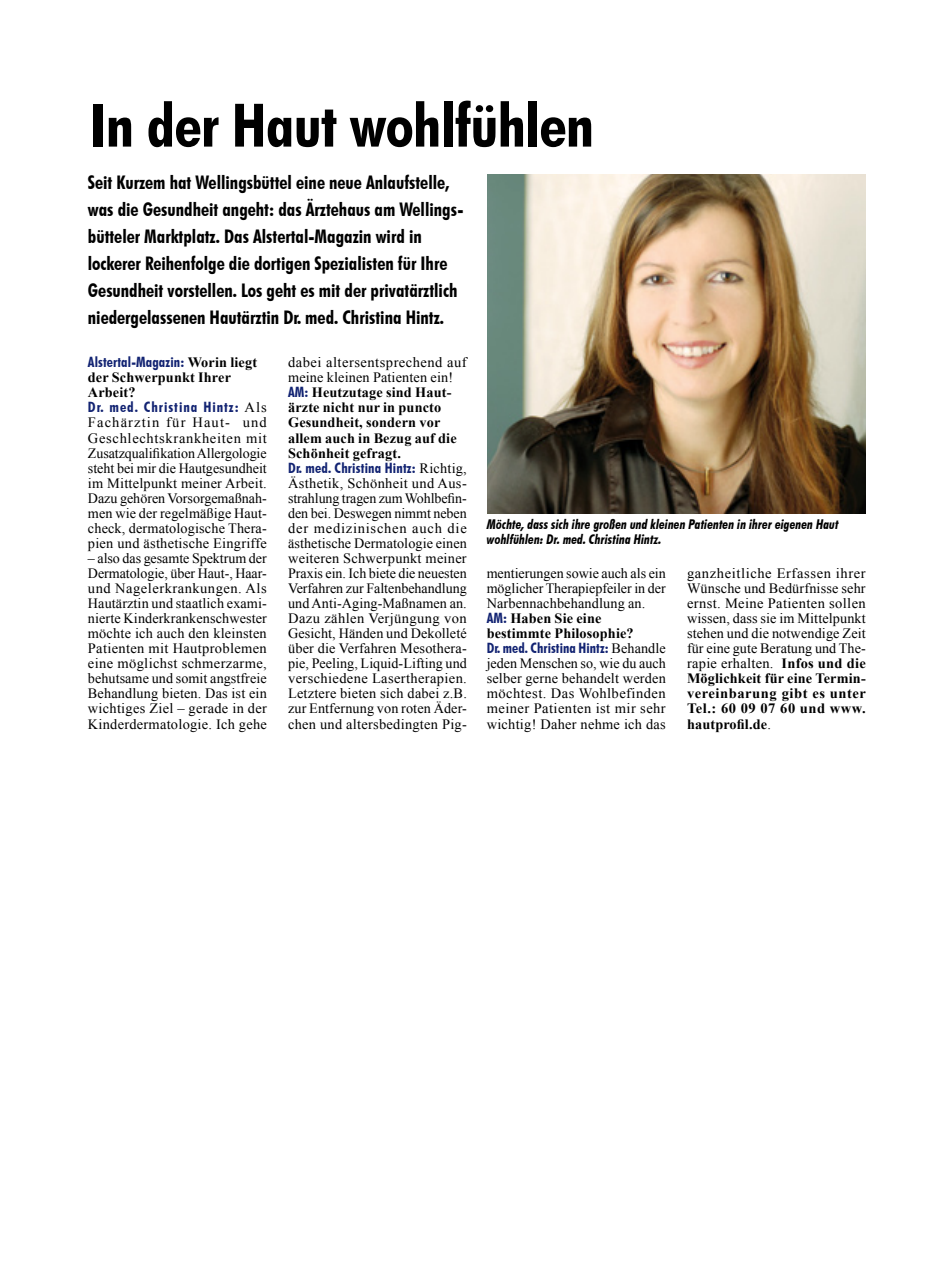
<style>
.page{position:relative;width:949px;height:1280px;background:#fff}
.page>*{position:absolute;margin:0;border:0;box-sizing:border-box;transform-origin:0 0}
.t1{font:700 condensed 60px "Futura BT";letter-spacing:-.01em;color:#000;scale:1.05 1}
.t2{font:700 condensed 18.75px/27px "Futura BT";color:#000}
.t3{font:14.25px/15px "Times New Roman";letter-spacing:.015em;color:#000;text-align:justify}
.t4{font:700 14.25px/15px "Times New Roman";letter-spacing:.01em;color:#000}
.t5{font:700 condensed 14.25px "Futura BT";letter-spacing:.015em;color:#122372}
.t6{font:700 condensed 14.25px "Futura BT";letter-spacing:.065em;color:#122372}
.t7{font:italic 700 condensed 13.5px/15px "Futura BT";color:#000}
.s1{font-family:"Times New Roman";font-stretch:normal;color:#000}
.s2{font-family:"Times New Roman";font-weight:400;font-stretch:normal;color:#000}
.s3{font-weight:400}
.s4{font-family:"Futura BT";font-stretch:condensed;color:#122372}
.s5{font-family:"Futura BT";font-weight:700;font-stretch:condensed;color:#122372}
.s6{font-weight:700}
</style>
<div class="page">
<img style="left:487px;top:174px;width:378px;height:339px">
<h1 class="t1" style="left:89px;top:89px;width:482px">In der Haut wohlfühlen</h1>
<p class="t2" style="left:88px;top:169px;width:377px">Seit Kurzem hat Wellingsbüttel eine neue Anlaufstelle, was die Gesundheit angeht: das Ärztehaus am Wellings&shy;bütteler Marktplatz. Das Alstertal-Magazin wird in lockerer Reihenfolge die dortigen Spezialisten für Ihre Gesundheit vorstellen. Los geht es mit der privatärztlich niedergelassenen Hautärztin Dr. med. Christina Hintz.</p>
<p class="t5" style="left:88px;top:353px;width:171px">Alstertal-Magazin: <span class="s1">Worin liegt</span></p>
<p class="t4" style="left:88px;top:370px;width:144px">der Schwerpunkt Ihrer<br>Arbeit?</p>
<p class="t6" style="left:88px;top:399px;width:180px">Dr. med. Christina Hintz: <span class="s2">Als</span></p>
<p class="t3" style="left:88px;top:415px;width:180px">Fachärztin für Haut- und Geschlechtskrankheiten mit Zusatzqualifikation Allergologie steht bei mir die Hautgesundheit im Mittelpunkt meiner Arbeit.<br>Dazu gehören Vorsorgemaßnah&shy;men wie der regelmäßige Haut&shy;check, dermatologische Thera&shy;pien und ästhetische Eingriffe</p>
<p class="t3" style="left:88px;top:550px;width:180px">– also das gesamte Spektrum der Dermatologie, über Haut-, Haar&shy;und Nagelerkrankungen. Als Hautärztin und staatlich exami&shy;nierte Kinderkrankenschwester möchte ich auch den kleinsten Patienten mit Hautproblemen eine möglichst schmerzarme, behutsame und somit angstfreie Behandlung bieten. Das ist ein wichtiges Ziel – gerade in der Kinderdermatologie. Ich gehe</p>
<p class="t4" style="left:288px;top:355px;width:180px"><span class="s3">dabei altersentsprechend auf meine kleinen Patienten ein!<br></span><span class="s4">AM:</span> Heutzutage sind Haut&shy;ärzte nicht nur in puncto<br>Gesundheit, sondern vor allem auch in Bezug auf die<br>Schönheit gefragt.</p>
<p class="t5" style="left:288px;top:459px;width:180px">Dr. med. Christina Hintz: <span class="s2">Richtig,</span></p>
<p class="t3" style="left:288px;top:475px;width:180px">Ästhetik, Schönheit und Aus&shy;strahlung tragen zum Wohlbefin&shy;den bei. Deswegen nimmt neben der medizinischen auch die ästhetische Dermatologie einen weiteren Schwerpunkt meiner Praxis ein. Ich biete die neuesten Verfahren zur Faltenbehandlung und Anti-Aging-Maßnamen an.<br>Dazu zählen Verjüngung von Gesicht, Händen und Dekolleté über die Verfahren Mesothera&shy;pie, Peeling, Liquid-Lifting und verschiedene Lasertherapien.<br>Letztere bieten sich dabei z.B. zur Entfernung von roten Äder&shy;chen und altersbedingten Pig-</p>
<p class="t7" style="left:487px;top:517px;width:353px">Möchte, dass sich ihre großen und kleinen Patienten in ihrer eigenen Haut wohlfühlen: Dr. med. Christina Hintz.</p>
<p class="t3" style="left:486px;top:565px;width:180px;text-align:left">mentierungen sowie auch als ein möglicher Therapiepfeiler in der<br>Narbennachbehandlung an.<br><span class="s5">AM:</span> <span class="s6">Haben Sie eine bestimmte Philosophie?</span></p>
<p class="t5" style="left:486px;top:639px;width:180px">Dr. med. Christina Hintz: <span class="s2">Behandle</span></p>
<p class="t3" style="left:486px;top:656px;width:181px">jeden Menschen so, wie du auch selber gerne behandelt werden möchtest. Das Wohlbefinden meiner Patienten ist mir sehr wichtig! Daher nehme ich das</p>
<p class="t3" style="left:686px;top:565px;width:180px">ganzheitliche Erfassen ihrer Wünsche und Bedürfnisse sehr ernst. Meine Patienten sollen wissen, dass sie im Mittelpunkt stehen und die notwendige Zeit für eine gute Beratung und The&shy;rapie erhalten. <span class="s6">Infos und die Möglichkeit für eine Termin&shy;vereinbarung gibt es unter Tel.: 60 09 07 60 und www. hautprofil.de</span>.</p>
</div>
